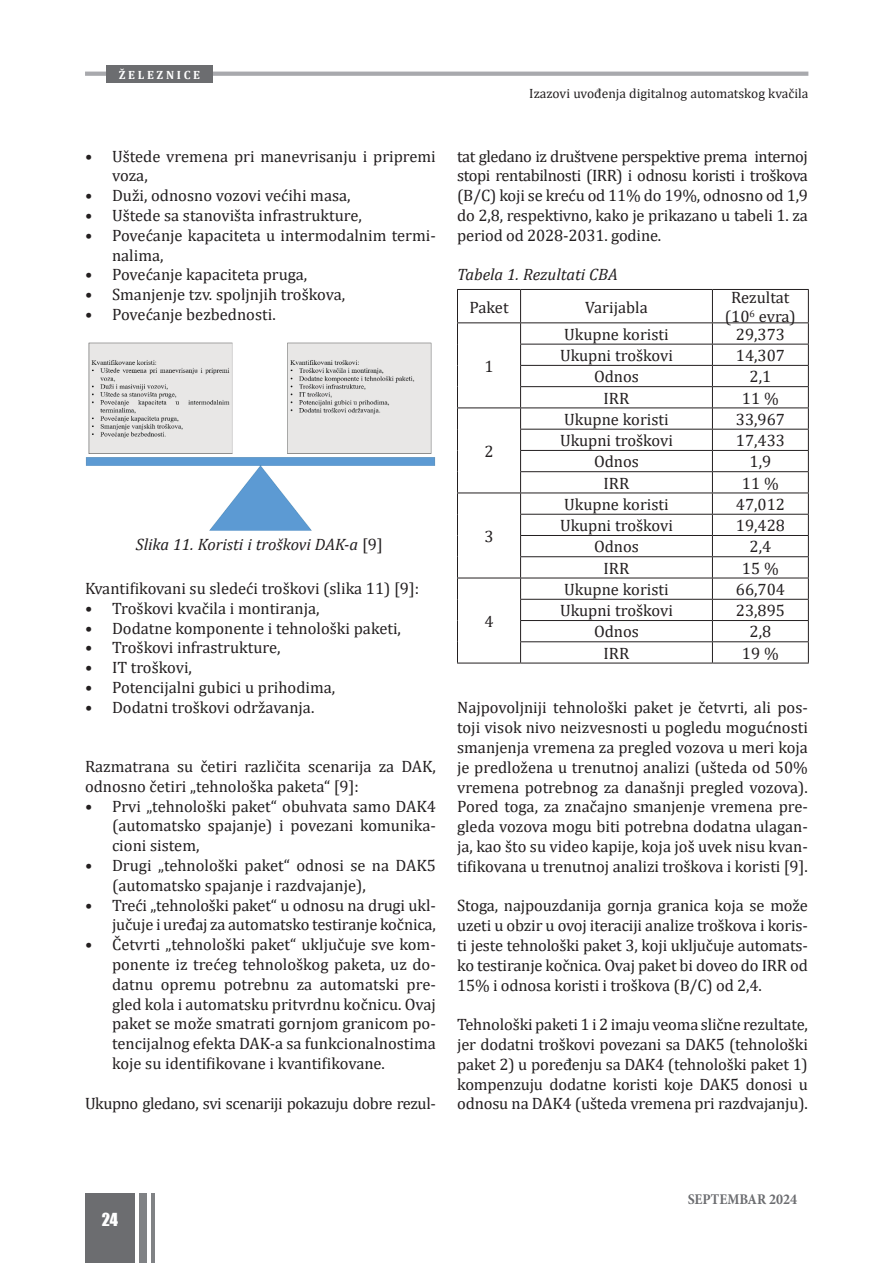
<style>
.page{position:relative;width:893px;height:1263px;background:#fff}
.page>*{position:absolute;margin:0;border:0;box-sizing:border-box;transform-origin:0 0}
.t1{font:16.5px/19.8px "Cambria";color:#231f20;text-align:justify}
.t2{font:italic 16.5px "Cambria";color:#231f20}
.t3{font:16.5px "Cambria";letter-spacing:-.025em;color:#231f20}
.t4{font:16.5px "Impact";color:#fff}
.t5{font:700 condensed 15px "Minion Pro";color:#6c6d70}
.t6{font:13.5px "Cambria";color:#231f20}
.t7{font:700 12px "Cambria";color:#fff}
.s1{font-style:normal}
</style>
<div class="page">
<svg style="left:85px;top:72px;width:723px;height:4px;background:#abacb0"></svg>
<div style="left:106px;top:66px;width:107px;height:17px;background:#6c6d70"></div>
<div style="left:85px;top:1193px;width:50px;height:70px;background:#6c6d70"></div>
<div style="left:139px;top:1193px;width:8px;height:70px;background:#808285"></div>
<hr style="left:151px;top:1193px;width:4px;height:70px;background:#808285">
<img style="left:85px;top:342px;width:351px;height:189px">
<hr style="left:457px;top:289px;width:64px;height:1px;background:#231f20">
<hr style="left:521px;top:289px;width:191px;height:1px;background:#231f20">
<hr style="left:712px;top:289px;width:97px;height:1px;background:#231f20">
<hr style="left:457px;top:322px;width:64px;height:1px;background:#231f20">
<hr style="left:521px;top:322px;width:191px;height:1px;background:#231f20">
<hr style="left:712px;top:322px;width:97px;height:1px;background:#231f20">
<hr style="left:520px;top:344px;width:192px;height:1px;background:#231f20">
<hr style="left:712px;top:344px;width:97px;height:1px;background:#231f20">
<hr style="left:520px;top:365px;width:192px;height:1px;background:#231f20">
<hr style="left:712px;top:365px;width:97px;height:1px;background:#231f20">
<hr style="left:520px;top:386px;width:192px;height:1px;background:#231f20">
<hr style="left:712px;top:386px;width:97px;height:1px;background:#231f20">
<hr style="left:457px;top:407px;width:64px;height:1px;background:#231f20">
<hr style="left:521px;top:407px;width:191px;height:1px;background:#231f20">
<hr style="left:712px;top:407px;width:97px;height:1px;background:#231f20">
<hr style="left:520px;top:429px;width:192px;height:1px;background:#231f20">
<hr style="left:712px;top:429px;width:97px;height:1px;background:#231f20">
<hr style="left:520px;top:450px;width:192px;height:1px;background:#231f20">
<hr style="left:712px;top:450px;width:97px;height:1px;background:#231f20">
<hr style="left:520px;top:471px;width:192px;height:1px;background:#231f20">
<hr style="left:712px;top:471px;width:97px;height:1px;background:#231f20">
<hr style="left:457px;top:493px;width:64px;height:1px;background:#231f20">
<hr style="left:521px;top:493px;width:191px;height:1px;background:#231f20">
<hr style="left:712px;top:493px;width:97px;height:1px;background:#231f20">
<hr style="left:520px;top:514px;width:192px;height:1px;background:#231f20">
<hr style="left:712px;top:514px;width:97px;height:1px;background:#231f20">
<hr style="left:520px;top:535px;width:192px;height:1px;background:#231f20">
<hr style="left:712px;top:535px;width:97px;height:1px;background:#231f20">
<hr style="left:520px;top:556px;width:192px;height:1px;background:#231f20">
<hr style="left:712px;top:556px;width:97px;height:1px;background:#231f20">
<hr style="left:457px;top:578px;width:64px;height:1px;background:#231f20">
<hr style="left:521px;top:578px;width:191px;height:1px;background:#231f20">
<hr style="left:712px;top:578px;width:97px;height:1px;background:#231f20">
<hr style="left:520px;top:599px;width:192px;height:1px;background:#231f20">
<hr style="left:712px;top:599px;width:97px;height:1px;background:#231f20">
<hr style="left:520px;top:620px;width:192px;height:1px;background:#231f20">
<hr style="left:712px;top:620px;width:97px;height:1px;background:#231f20">
<hr style="left:520px;top:641px;width:192px;height:1px;background:#231f20">
<hr style="left:712px;top:641px;width:97px;height:1px;background:#231f20">
<hr style="left:457px;top:663px;width:64px;height:1px;background:#231f20">
<hr style="left:521px;top:663px;width:191px;height:1px;background:#231f20">
<hr style="left:712px;top:663px;width:97px;height:1px;background:#231f20">
<hr style="left:457px;top:290px;width:1px;height:32px;background:#231f20">
<svg style="left:457px;top:323px;width:1px;height:340px"></svg>
<hr style="left:520px;top:290px;width:1px;height:32px;background:#231f20">
<hr style="left:712px;top:290px;width:1px;height:32px;background:#231f20">
<hr style="left:808px;top:290px;width:1px;height:32px;background:#231f20">
<svg style="left:520px;top:323px;width:1px;height:340px"></svg>
<svg style="left:712px;top:323px;width:1px;height:340px"></svg>
<svg style="left:808px;top:323px;width:1px;height:340px"></svg>
<p class="t7" style="left:119px;top:66px;width:83px">Ž E L E Z N I C E</p>
<p class="t1" style="left:112px;top:146px;width:325px;text-indent:-27px">• Uštede vremena pri manevrisanju i pripremi voza,</p>
<p class="t1" style="left:85px;top:186px;width:267px">• Duži, odnosno vozovi većihi masa,</p>
<p class="t1" style="left:85px;top:205px;width:278px">• Uštede sa stanovišta infrastrukture,</p>
<p class="t1" style="left:112px;top:225px;width:325px;text-indent:-27px">• Povećanje kapaciteta u intermodalnim termi&shy;nalima,</p>
<p class="t1" style="left:85px;top:265px;width:224px">• Povećanje kapaciteta pruga,</p>
<p class="t1" style="left:85px;top:285px;width:262px">• Smanjenje tzv. spoljnjih troškova,</p>
<p class="t1" style="left:85px;top:304px;width:192px">• Povećanje bezbednosti.</p>
<p class="t2" style="left:136px;top:533px;width:249px">Slika 11. Koristi i troškovi DAK-a <span class="s1">[9]</span></p>
<p class="t1" style="left:85px;top:578px;width:336px">Kvantifikovani su sledeći troškovi (slika 11) [9]:</p>
<p class="t1" style="left:85px;top:598px;width:236px">• Troškovi kvačila i montiranja,</p>
<p class="t1" style="left:85px;top:618px;width:317px">• Dodatne komponente i tehnološki paketi,</p>
<p class="t1" style="left:85px;top:638px;width:197px">• Troškovi infrastrukture,</p>
<p class="t1" style="left:85px;top:657px;width:108px">• IT troškovi,</p>
<p class="t1" style="left:85px;top:677px;width:252px">• Potencijalni gubici u prihodima,</p>
<p class="t1" style="left:85px;top:697px;width:231px">• Dodatni troškovi održavanja.</p>
<p class="t1" style="left:85px;top:756px;width:352px">Razmatrana su četiri različita scenarija za DAK, odnosno četiri „tehnološka paketa“ [9]:</p>
<p class="t1" style="left:112px;top:796px;width:325px;text-indent:-27px">• Prvi „tehnološki paket“ obuhvata samo DAK4 (automatsko spajanje) i povezani komunika&shy;cioni sistem,</p>
<p class="t1" style="left:112px;top:855px;width:325px;text-indent:-27px">• Drugi „tehnološki paket“ odnosi se na DAK5 (automatsko spajanje i razdvajanje),</p>
<p class="t1" style="left:85px;top:895px;width:352px;text-align:right">• Treći „tehnološki paket“ u odnosu na drugi ukl&shy;jučuje i uređaj za automatsko testiranje kočnica,</p>
<p class="t1" style="left:112px;top:934px;width:325px;text-indent:-27px">• Četvrti „tehnološki paket“ uključuje sve kom&shy;ponente iz trećeg tehnološkog paketa, uz do&shy;datnu opremu potrebnu za automatski pre&shy;gled kola i automatsku pritvrdnu kočnicu. Ovaj paket se može smatrati gornjom granicom po&shy;tencijalnog efekta DAK-a sa funkcionalnostima koje su identifikovane i kvantifikovane.</p>
<p class="t3" style="left:85px;top:1093px;width:352px">Ukupno gledano, svi scenariji pokazuju dobre rezul-</p>
<p class="t6" style="left:529px;top:85px;width:281px">Izazovi uvođenja digitalnog automatskog kvačila</p>
<p class="t1" style="left:457px;top:146px;width:352px">tat gledano iz društvene perspektive prema internoj stopi rentabilnosti (IRR) i odnosu koristi i troškova (B/C) koji se kreću od 11% do 19%, odnosno od 1,9 do 2,8, respektivno, kako je prikazano u tabeli 1. za period od 2028-2031. godine.</p>
<p class="t2" style="left:457px;top:263px;width:162px">Tabela 1. Rezultati CBA</p>
<p class="t1" style="left:469px;top:297px;width:41px">Paket</p>
<p class="t1" style="left:585px;top:297px;width:64px">Varijabla</p>
<p class="t1" style="left:725px;top:287px;width:72px;text-align:center">Rezultat (10<sup>6</sup> evra)</p>
<p class="t1" style="left:484px;top:356px;width:11px">1</p>
<p class="t1" style="left:564px;top:324px;width:106px">Ukupne koristi</p>
<p class="t1" style="left:736px;top:324px;width:51px">29,373</p>
<p class="t1" style="left:560px;top:346px;width:115px">Ukupni troškovi</p>
<p class="t1" style="left:736px;top:346px;width:51px">14,307</p>
<p class="t1" style="left:594px;top:367px;width:46px">Odnos</p>
<p class="t1" style="left:750px;top:367px;width:23px">2,1</p>
<p class="t1" style="left:604px;top:388px;width:27px">IRR</p>
<p class="t1" style="left:742px;top:388px;width:38px">11 %</p>
<p class="t1" style="left:484px;top:441px;width:11px">2</p>
<p class="t1" style="left:484px;top:526px;width:11px">3</p>
<p class="t1" style="left:484px;top:611px;width:11px">4</p>
<p class="t1" style="left:564px;top:409px;width:106px">Ukupne koristi</p>
<p class="t1" style="left:736px;top:409px;width:51px">33,967</p>
<p class="t1" style="left:560px;top:431px;width:115px">Ukupni troškovi</p>
<p class="t1" style="left:736px;top:431px;width:51px">17,433</p>
<p class="t1" style="left:594px;top:452px;width:46px">Odnos</p>
<p class="t1" style="left:750px;top:452px;width:23px">1,9</p>
<p class="t1" style="left:604px;top:473px;width:27px">IRR</p>
<p class="t1" style="left:742px;top:473px;width:38px">11 %</p>
<p class="t1" style="left:564px;top:494px;width:106px">Ukupne koristi</p>
<p class="t1" style="left:736px;top:494px;width:51px">47,012</p>
<p class="t1" style="left:560px;top:516px;width:115px">Ukupni troškovi</p>
<p class="t1" style="left:736px;top:516px;width:51px">19,428</p>
<p class="t1" style="left:594px;top:537px;width:46px">Odnos</p>
<p class="t1" style="left:750px;top:537px;width:23px">2,4</p>
<p class="t1" style="left:604px;top:558px;width:27px">IRR</p>
<p class="t1" style="left:742px;top:558px;width:38px">15 %</p>
<p class="t1" style="left:564px;top:579px;width:106px">Ukupne koristi</p>
<p class="t1" style="left:736px;top:579px;width:51px">66,704</p>
<p class="t1" style="left:560px;top:601px;width:115px">Ukupni troškovi</p>
<p class="t1" style="left:736px;top:601px;width:51px">23,895</p>
<p class="t1" style="left:594px;top:622px;width:46px">Odnos</p>
<p class="t1" style="left:750px;top:622px;width:23px">2,8</p>
<p class="t1" style="left:604px;top:643px;width:27px">IRR</p>
<p class="t1" style="left:742px;top:643px;width:38px">19 %</p>
<p class="t1" style="left:457px;top:698px;width:352px">Najpovoljniji tehnološki paket je četvrti, ali pos&shy;toji visok nivo neizvesnosti u pogledu mogućnosti smanjenja vremena za pregled vozova u meri koja je predložena u trenutnoj analizi (ušteda od 50% vremena potrebnog za današnji pregled vozova).<br>Pored toga, za značajno smanjenje vremena pre&shy;gleda vozova mogu biti potrebna dodatna ulagan&shy;ja, kao što su video kapije, koja još uvek nisu kvan&shy;tifikovana u trenutnoj analizi troškova i koristi [9].</p>
<p class="t1" style="left:457px;top:896px;width:352px">Stoga, najpouzdanija gornja granica koja se može uzeti u obzir u ovoj iteraciji analize troškova i koris&shy;ti jeste tehnološki paket 3, koji uključuje automats&shy;ko testiranje kočnica. Ovaj paket bi doveo do IRR od 15% i odnosa koristi i troškova (B/C) od 2,4.</p>
<p class="t1" style="left:457px;top:1015px;width:352px">Tehnološki paketi 1 i 2 imaju veoma slične rezultate, jer dodatni troškovi povezani sa DAK5 (tehnološki paket 2) u poređenju sa DAK4 (tehnološki paket 1) kompenzuju dodatne koristi koje DAK5 donosi u odnosu na DAK4 (ušteda vremena pri razdvajanju).</p>
<p class="t4" style="left:102px;top:1207px;width:18px">24</p>
<p class="t5" style="left:688px;top:1189px;width:111px">SEPTEMBAR 2024</p>
</div>
